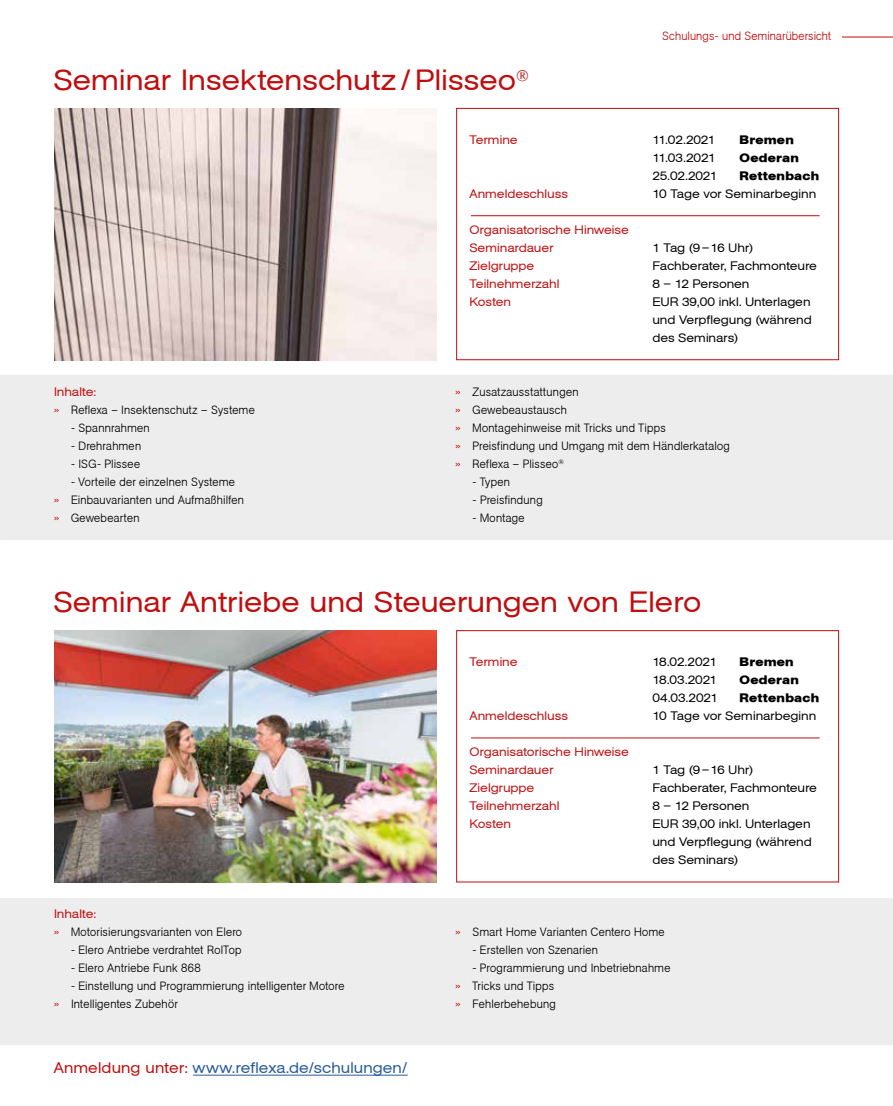
<style>
.page{position:relative;width:893px;height:1106px;background:#fff}
.page>*{position:absolute;margin:0;border:0;box-sizing:border-box;transform-origin:0 0}
.t1{font:28.5px "Agba Extended Normal";letter-spacing:.02em;color:#c00d0e}
.t2{font:15px "Agba Extended Normal";letter-spacing:.025em;color:#275b9b}
.t3{font:700 12px/18px "Agba Small";letter-spacing:.01em;color:#000}
.t4{font:12px/18px "Agba Extended Normal";letter-spacing:.02em;color:#000;text-align:justify}
.t5{font:12px/18px "Agba Extended Normal";letter-spacing:.02em;color:#c00d0e}
.t6{font:700 12px "Agba Extended";letter-spacing:.04em;color:#000}
.t7{font:700 12px "Agba Small";color:#c00d0e}
.s1{color:#c00d0e}
</style>
<div class="page">
<hr style="left:842px;top:37px;width:51px;height:1px;background:#c00d0e">
<div style="left:0;top:375px;width:893px;height:165px;background:#ededed"></div>
<img style="left:54px;top:108px;width:383px;height:252px">
<div style="left:456px;top:108px;width:383px;height:252px;border:1px solid #c00d0e"></div>
<hr style="left:471px;top:215px;width:349px;height:1px;background:#c00d0e">
<div style="left:0;top:897px;width:893px;height:147px;background:#ededed"></div>
<img style="left:54px;top:630px;width:383px;height:252px">
<div style="left:456px;top:630px;width:383px;height:252px;border:1px solid #c00d0e"></div>
<hr style="left:471px;top:737px;width:349px;height:1px;background:#c00d0e">
<hr style="left:193px;top:1074px;width:215px;height:1px;background:#275b9b">
<h1 class="t1" style="left:54px;top:64px;width:477px">Seminar Insektenschutz /Plisseo<sup>®</sup></h1>
<p class="t7" style="left:662px;top:29px;width:171px">Schulungs- und Seminarübersicht</p>
<p class="t5" style="left:470px;top:131px;width:49px">Termine</p>
<p class="t4" style="left:653px;top:131px;width:64px">11.02.2021</p>
<p class="t6" style="left:740px;top:133px;width:56px">Bremen</p>
<p class="t4" style="left:653px;top:149px;width:64px">11.03.2021</p>
<p class="t6" style="left:740px;top:151px;width:61px">Oederan</p>
<p class="t4" style="left:653px;top:167px;width:66px">25.02.2021</p>
<p class="t6" style="left:740px;top:169px;width:81px">Rettenbach</p>
<p class="t5" style="left:470px;top:185px;width:100px">Anmeldeschluss</p>
<p class="t4" style="left:653px;top:185px;width:165px">10 Tage vor Seminarbeginn</p>
<p class="t5" style="left:470px;top:221px;width:161px">Organisatorische Hinweise<br>Seminardauer</p>
<p class="t4" style="left:653px;top:239px;width:102px">1 Tag (9–16 Uhr)</p>
<p class="t5" style="left:54px;top:383px;width:44px">Inhalte:</p>
<p class="t3" style="left:54px;top:401px;width:202px"><span class="s1">»</span> Reflexa – Insektenschutz – Systeme</p>
<p class="t3" style="left:71px;top:419px;width:80px">- Spannrahmen</p>
<p class="t3" style="left:71px;top:437px;width:72px">- Drehrahmen</p>
<p class="t3" style="left:71px;top:455px;width:71px">- ISG- Plissee</p>
<p class="t3" style="left:54px;top:473px;width:192px;text-indent:17px">- Vorteile der einzelnen Systeme<br><span class="s1">»</span> Einbauvarianten und Aufmaßhilfen <span class="s1">»</span> Gewebearten</p>
<p class="t5" style="left:470px;top:257px;width:66px">Zielgruppe</p>
<p class="t4" style="left:653px;top:257px;width:166px">Fachberater, Fachmonteure</p>
<p class="t5" style="left:470px;top:275px;width:91px">Teilnehmerzahl</p>
<p class="t4" style="left:653px;top:275px;width:98px">8 – 12 Personen</p>
<p class="t5" style="left:470px;top:293px;width:43px">Kosten</p>
<p class="t4" style="left:653px;top:293px;width:160px">EUR 39,00 inkl. Unterlagen und Verpflegung (während des Seminars)</p>
<p class="t3" style="left:455px;top:383px;width:276px"><span class="s1">»</span> Zusatzausstattungen<br><span class="s1">»</span> Gewebeaustausch<br><span class="s1">»</span> Montagehinweise mit Tricks und Tipps<br><span class="s1">»</span> Preisfindung und Umgang mit dem Händlerkatalog <span class="s1">»</span> Reflexa – Plisseo<sup>®</sup></p>
<p class="t3" style="left:472px;top:473px;width:39px">- Typen</p>
<p class="t3" style="left:472px;top:491px;width:72px">- Preisfindung</p>
<p class="t3" style="left:472px;top:509px;width:54px">- Montage</p>
<h1 class="t1" style="left:54px;top:586px;width:649px">Seminar Antriebe und Steuerungen von Elero</h1>
<p class="t5" style="left:470px;top:653px;width:49px">Termine</p>
<p class="t4" style="left:653px;top:653px;width:66px">18.02.2021</p>
<p class="t6" style="left:740px;top:655px;width:56px">Bremen</p>
<p class="t4" style="left:653px;top:671px;width:66px">18.03.2021</p>
<p class="t6" style="left:740px;top:673px;width:61px">Oederan</p>
<p class="t4" style="left:653px;top:689px;width:67px">04.03.2021</p>
<p class="t6" style="left:740px;top:691px;width:81px">Rettenbach</p>
<p class="t5" style="left:470px;top:707px;width:100px">Anmeldeschluss</p>
<p class="t4" style="left:653px;top:707px;width:165px">10 Tage vor Seminarbeginn</p>
<p class="t5" style="left:470px;top:743px;width:161px">Organisatorische Hinweise<br>Seminardauer</p>
<p class="t4" style="left:653px;top:761px;width:102px">1 Tag (9–16 Uhr)</p>
<p class="t5" style="left:54px;top:905px;width:44px">Inhalte:</p>
<p class="t3" style="left:54px;top:923px;width:190px"><span class="s1">»</span> Motorisierungsvarianten von Elero</p>
<p class="t3" style="left:71px;top:941px;width:172px">- Elero Antriebe verdrahtet RolTop</p>
<p class="t3" style="left:71px;top:959px;width:131px">- Elero Antriebe Funk 868</p>
<p class="t3" style="left:54px;top:977px;width:292px;text-indent:17px">- Einstellung und Programmierung intelligenter Motore <span class="s1">»</span> Intelligentes Zubehör</p>
<p class="t2" style="left:54px;top:1059px;width:355px"><span class="s1">Anmeldung unter:</span> www.reflexa.de/schulungen/</p>
<p class="t5" style="left:470px;top:779px;width:66px">Zielgruppe</p>
<p class="t4" style="left:653px;top:779px;width:166px">Fachberater, Fachmonteure</p>
<p class="t5" style="left:470px;top:797px;width:91px">Teilnehmerzahl</p>
<p class="t4" style="left:653px;top:797px;width:98px">8 – 12 Personen</p>
<p class="t5" style="left:470px;top:815px;width:43px">Kosten</p>
<p class="t4" style="left:653px;top:815px;width:160px">EUR 39,00 inkl. Unterlagen und Verpflegung (während des Seminars)</p>
<p class="t3" style="left:455px;top:923px;width:211px"><span class="s1">»</span> Smart Home Varianten Centero Home</p>
<p class="t3" style="left:472px;top:941px;width:127px">- Erstellen von Szenarien</p>
<p class="t3" style="left:455px;top:959px;width:217px;text-indent:17px">- Programmierung und Inbetriebnahme <span class="s1">»</span> Tricks und Tipps<br><span class="s1">»</span> Fehlerbehebung</p>
</div>
